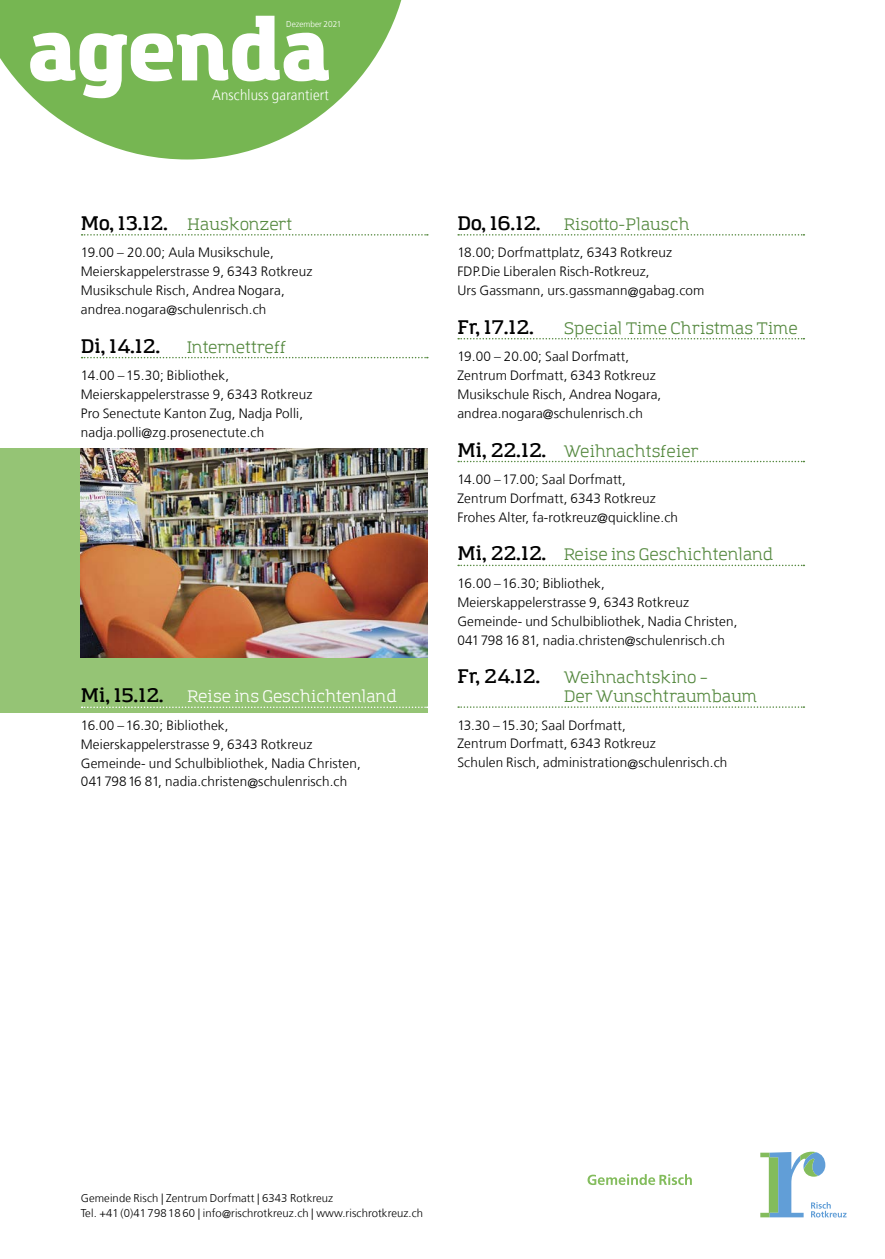
<style>
.page{position:relative;width:885px;height:1259px;background:#fff}
.page>*{position:absolute;margin:0;border:0;box-sizing:border-box;transform-origin:0 0}
.t1{font:900 84px "Amazing Grotesk";color:#fff}
.t2{font:600 19.5px "Amazing Grotesk";letter-spacing:.01em;color:#000}
.t3{font:16.5px/18.9px "Amazing Grotesk";letter-spacing:.01em;color:#54883e}
.t4{font:16.5px "Amazing Grotesk";letter-spacing:.01em;color:#fff}
.t5{font:300 14.7px "Frutiger LT Com";letter-spacing:.015em;color:#fff;scale:.9 1}
.t6{font:300 13.5px/18.9px "Frutiger LT Com";letter-spacing:.01em;color:#000}
.t7{font:300 11.25px/15px "Frutiger LT Com";letter-spacing:.01em;color:#000}
.t8{font:300 8.4px "Frutiger LT Com";color:#fff}
.s1{font-weight:600;font-size:19.5px;color:#000}
</style>
<div class="page">
<svg style="left:760px;top:1151px;width:86px;height:66px"></svg>
<svg style="left:587px;top:1174px;width:104px;height:11px"></svg>
<svg style="left:0;top:0;width:402px;height:159px;fill:#76b652"></svg>
<div style="left:0;top:449px;width:427px;height:264px;background:#95c475"></div>
<img style="left:81px;top:449px;width:346px;height:208px">
<svg style="left:82px;top:234px;width:346px;height:2px"></svg>
<svg style="left:82px;top:357px;width:346px;height:1px"></svg>
<svg style="left:82px;top:706px;width:346px;height:2px"></svg>
<svg style="left:458px;top:234px;width:346px;height:2px"></svg>
<svg style="left:458px;top:338px;width:346px;height:1px"></svg>
<svg style="left:458px;top:461px;width:346px;height:1px"></svg>
<svg style="left:458px;top:564px;width:346px;height:2px"></svg>
<svg style="left:458px;top:706px;width:346px;height:2px"></svg>
<h1 class="t1" style="left:28px;top:-3px;width:304px">agenda</h1>
<p class="t8" style="left:286px;top:19px;width:57px">Dezember 2021</p>
<p class="t5" style="left:212px;top:87px;width:131px">Anschluss garantiert</p>
<p class="t3" style="left:81px;top:215px;width:213px"><span class="s1">Mo, 13.12.</span> Hauskonzert</p>
<p class="t6" style="left:81px;top:243px;width:233px">19.00 – 20.00; Aula Musikschule, Meierskappelerstrasse 9, 6343 Rotkreuz Musikschule Risch, Andrea Nogara, andrea.nogara@schulenrisch.ch</p>
<h2 class="t2" style="left:81px;top:334px;width:81px">Di, 14.12.</h2>
<p class="t3" style="left:187px;top:338px;width:100px">Internettreff</p>
<p class="t6" style="left:81px;top:366px;width:233px">14.00 – 15.30; Bibliothek, Meierskappelerstrasse 9, 6343 Rotkreuz Pro Senectute Kanton Zug, Nadja Polli, nadja.polli@zg.prosenectute.ch</p>
<p class="t4" style="left:81px;top:686px;width:317px"><span class="s1">Mi, 15.12.</span> Reise ins Geschichtenland</p>
<p class="t6" style="left:81px;top:715px;width:281px">16.00 – 16.30; Bibliothek,<br>Meierskappelerstrasse 9, 6343 Rotkreuz Gemeinde- und Schulbibliothek, Nadia Christen, 041 798 16 81, nadia.christen@schulenrisch.ch</p>
<p class="t3" style="left:457px;top:215px;width:233px"><span class="s1">Do, 16.12.</span> Risotto-Plausch</p>
<p class="t6" style="left:457px;top:243px;width:248px">18.00; Dorfmattplatz, 6343 Rotkreuz<br>FDP.Die Liberalen Risch-Rotkreuz,<br>Urs Gassmann, urs.gassmann@gabag.com</p>
<h2 class="t2" style="left:457px;top:315px;width:78px">Fr, 17.12.</h2>
<p class="t3" style="left:563px;top:319px;width:235px">Special Time Christmas Time</p>
<p class="t6" style="left:457px;top:347px;width:205px">19.00 – 20.00; Saal Dorfmatt, Zentrum Dorfmatt, 6343 Rotkreuz Musikschule Risch, Andrea Nogara, andrea.nogara@schulenrisch.ch</p>
<p class="t3" style="left:457px;top:441px;width:242px"><span class="s1">Mi, 22.12.</span> Weihnachtsfeier</p>
<p class="t6" style="left:457px;top:470px;width:222px">14.00 – 17.00; Saal Dorfmatt,<br>Zentrum Dorfmatt, 6343 Rotkreuz<br>Frohes Alter, fa-rotkreuz@quickline.ch</p>
<p class="t3" style="left:457px;top:545px;width:317px"><span class="s1">Mi, 22.12.</span> Reise ins Geschichtenland</p>
<p class="t6" style="left:457px;top:574px;width:281px">16.00 – 16.30; Bibliothek,<br>Meierskappelerstrasse 9, 6343 Rotkreuz Gemeinde- und Schulbibliothek, Nadia Christen, 041 798 16 81, nadia.christen@schulenrisch.ch</p>
<p class="t3" style="left:563px;top:668px;width:195px;text-indent:-106px"><span class="s1">Fr, 24.12.</span> Weihnachtskino –<br>Der Wunschtraumbaum</p>
<p class="t6" style="left:457px;top:715px;width:271px">13.30 – 15.30; Saal Dorfmatt,<br>Zentrum Dorfmatt, 6343 Rotkreuz<br>Schulen Risch, administration@schulenrisch.ch</p>
<p class="t7" style="left:81px;top:1190px;width:344px">Gemeinde Risch | Zentrum Dorfmatt | 6343 Rotkreuz<br>Tel. +41 (0)41 798 18 60 | info@rischrotkreuz.ch | www.rischrotkreuz.ch</p>
</div>
